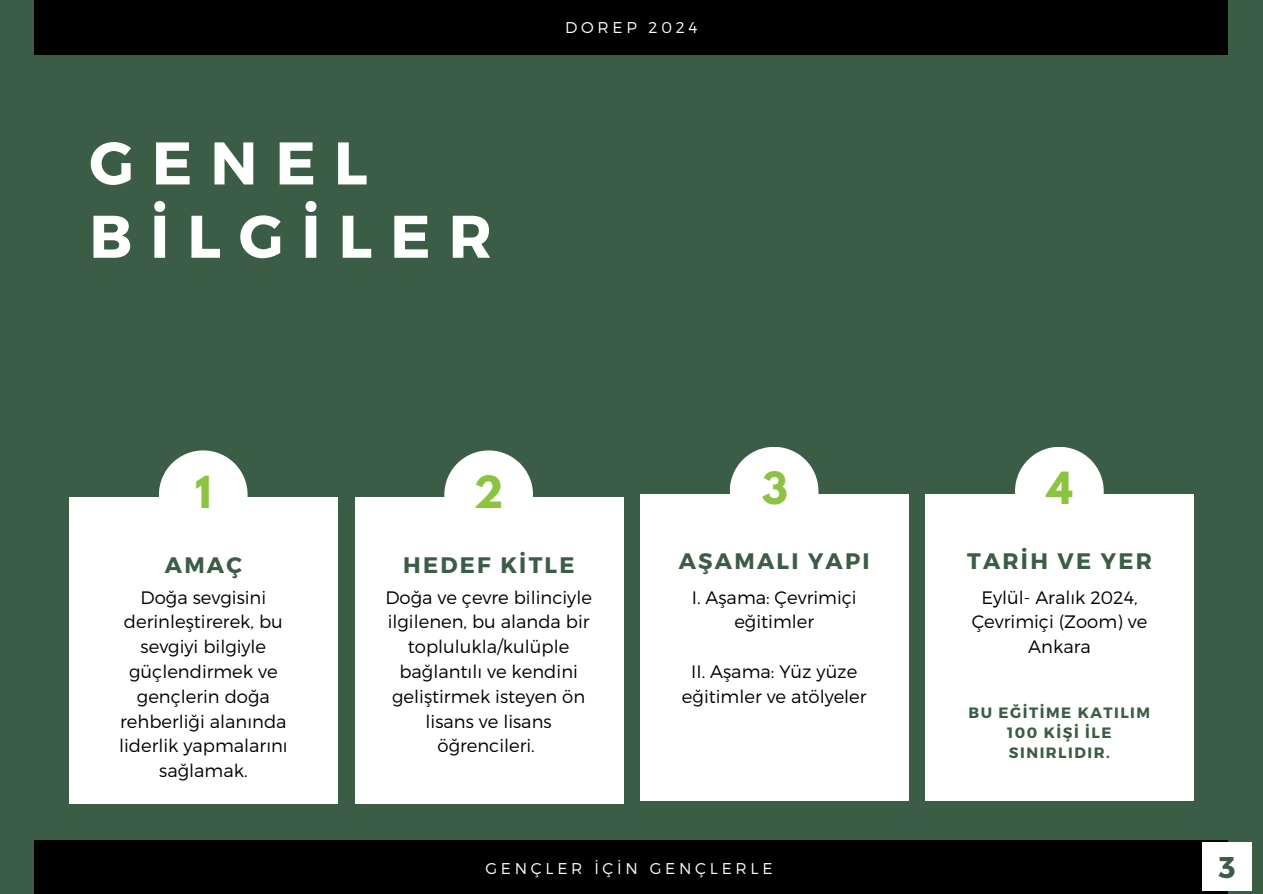
<style>
.page{position:relative;width:1263px;height:894px;background:#fff}
.page>*{position:absolute;margin:0;border:0;box-sizing:border-box;transform-origin:0 0}
.t1{font:700 60px/73.2px "Montserrat";letter-spacing:.3em;color:#fff}
.t2{font:700 39.15px "League Spartan";color:#8cc340}
.t3{font:700 30px "Montserrat";color:#3c5d45}
.t4{font:700 22.35px "Montserrat";letter-spacing:.1em;color:#3c5d45}
.t5{font:300 18px/24.8px "Montserrat";color:#000;text-align:center}
.t6{font:300 15.6px "Montserrat";letter-spacing:.24em;color:#fff}
.t7{font:700 15px/20.2px "Montserrat";letter-spacing:.1em;color:#3c5d45;text-align:center}
</style>
<div class="page">
<div style="left:0;top:0;width:1263px;height:893px;background:#3c5d45"></div>
<div style="left:35px;top:0;width:1193px;height:54px;background:#000"></div>
<div style="left:35px;top:840px;width:1193px;height:53px;background:#000"></div>
<div style="left:70px;top:497px;width:268px;height:306px;background:#fff"></div>
<svg style="left:159px;top:450px;width:89px;height:47px"></svg>
<div style="left:355px;top:497px;width:268px;height:306px;background:#fff"></div>
<svg style="left:444px;top:450px;width:89px;height:47px"></svg>
<div style="left:641px;top:494px;width:267px;height:306px;background:#fff"></div>
<svg style="left:730px;top:447px;width:88px;height:47px"></svg>
<div style="left:926px;top:494px;width:268px;height:306px;background:#fff"></div>
<svg style="left:1015px;top:447px;width:89px;height:47px"></svg>
<div style="left:1202px;top:842px;width:50px;height:48px;background:#fff"></div>
<h3 class="t6" style="left:565px;top:17px;width:134px">DOREP 2024</h3>
<p class="t1" style="left:89px;top:123px;width:404px">GENEL<br>BİLGİLER</p>
<p class="t2" style="left:195px;top:472px;width:18px">1</p>
<h3 class="t2" style="left:474px;top:472px;width:31px">2</h3>
<h3 class="t2" style="left:762px;top:468px;width:28px">3</h3>
<h2 class="t2" style="left:1047px;top:468px;width:28px">4</h2>
<p class="t4" style="left:165px;top:550px;width:79px">AMAÇ</p>
<p class="t4" style="left:403px;top:550px;width:173px">HEDEF KİTLE</p>
<p class="t4" style="left:679px;top:547px;width:192px">AŞAMALI YAPI</p>
<h3 class="t4" style="left:967px;top:547px;width:186px">TARİH VE YER</h3>
<p class="t5" style="left:119px;top:583px;width:170px">Doğa sevgisini derinleştirerek, bu sevgiyi bilgiyle güçlendirmek ve gençlerin doğa rehberliği alanında liderlik yapmalarını sağlamak.</p>
<h2 class="t5" style="left:385px;top:583px;width:208px">Doğa ve çevre bilinciyle ilgilenen, bu alanda bir toplulukla/kulüple bağlantılı ve kendini geliştirmek isteyen ön lisans ve lisans öğrencileri.</h2>
<p class="t5" style="left:692px;top:583px;width:167px">I. Aşama: Çevrimiçi eğitimler</p>
<h2 class="t5" style="left:682px;top:658px;width:186px">II. Aşama: Yüz yüze eğitimler ve atölyeler</h2>
<p class="t5" style="left:972px;top:583px;width:177px">Eylül- Aralık 2024,<br>Çevrimiçi (Zoom) ve<br>Ankara</p>
<p class="t7" style="left:968px;top:701px;width:183px">BU EĞİTİME KATILIM<br>100 KİŞİ İLE<br>SINIRLIDIR.</p>
<p class="t6" style="left:485px;top:857px;width:289px">GENÇLER İÇİN GENÇLERLE</p>
<p class="t3" style="left:1219px;top:847px;width:18px">3</p>
</div>
